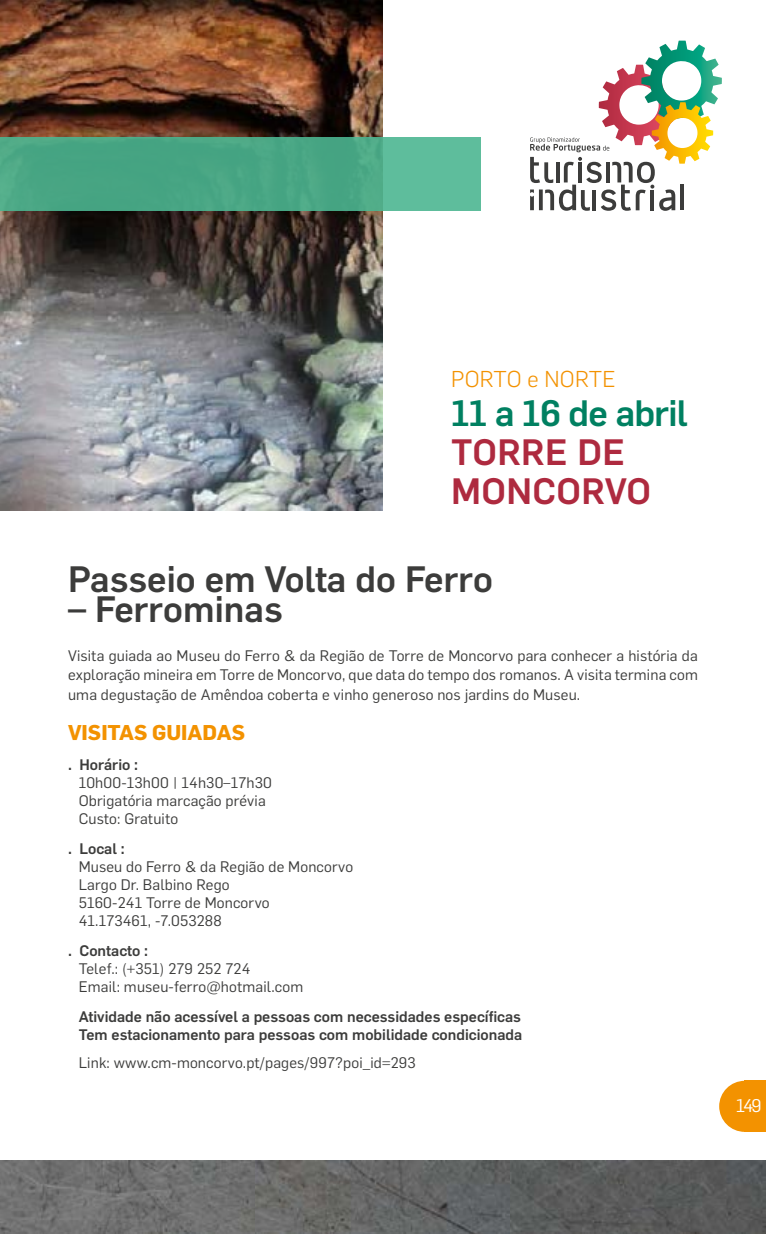
<style>
.page{position:relative;width:766px;height:1234px;background:#fff}
.page>*{position:absolute;margin:0;border:0;box-sizing:border-box;transform-origin:0 0}
.t1{font:500 36px "Flama";color:#3c3c3b}
.t2{font:500 36px/39px "Flama";letter-spacing:.01em;color:#ae2a3f}
.t3{font:500 36px "Flama";letter-spacing:-.02em;color:#008061}
.t4{font:300 22.5px "Flama";letter-spacing:.01em;color:#f39200}
.t5{font:700 21px "Flama";color:#f39200}
.t6{font:18px "Flama";color:#fff}
.t7{font:15px/18px "Flama";letter-spacing:.01em;color:#3c3c3b}
.t8{font:500 15px/18px "Flama";color:#3c3c3b}
</style>
<div class="page">
<svg style="left:719px;top:1080px;width:25px;height:51px"></svg>
<div style="left:744px;top:1080px;width:21px;height:51px;background:#f39200"></div>
<svg style="left:530px;top:41px;width:191px;height:170px"></svg>
<img style="left:0;top:0;width:383px;height:510px">
<div style="left:0;top:137px;width:480px;height:74px;background:linear-gradient(to right,#429f7d,#57b695)"></div>
<img style="left:0;top:1160px;width:765px;height:73px">
<h2 class="t4" style="left:451px;top:364px;width:166px">PORTO e NORTE</h2>
<h1 class="t3" style="left:451px;top:387px;width:238px">11 a 16 de abril</h1>
<h1 class="t2" style="left:451px;top:430px;width:201px">TORRE DE<br>MONCORVO</h1>
<h1 class="t1" style="left:68px;top:552px;width:426px">Passeio em Volta do Ferro</h1>
<h1 class="t1" style="left:68px;top:582px;width:216px">– Ferrominas</h1>
<p class="t7" style="left:68px;top:644px;width:631px;line-height:19.5px;text-align:justify">Visita guiada ao Museu do Ferro &amp; da Região de Torre de Moncorvo para conhecer a história da exploração mineira em Torre de Moncorvo, que data do tempo dos romanos. A visita termina com uma degustação de Amêndoa coberta e vinho generoso nos jardins do Museu.</p>
<h3 class="t5" style="left:68px;top:717px;width:178px">VISITAS GUIADAS</h3>
<p class="t8" style="left:68px;top:754px;width:72px">. Horário :</p>
<p class="t7" style="left:79px;top:772px;width:195px">10h00-13h00 | 14h30–17h30<br>Obrigatória marcação prévia<br>Custo: Gratuito</p>
<p class="t8" style="left:68px;top:838px;width:58px">. Local :</p>
<p class="t7" style="left:79px;top:856px;width:276px">Museu do Ferro &amp; da Região de Moncorvo<br>Largo Dr. Balbino Rego<br>5160-241 Torre de Moncorvo<br>41.173461, -7.053288</p>
<p class="t8" style="left:68px;top:940px;width:81px">. Contacto :</p>
<p class="t7" style="left:79px;top:958px;width:226px">Telef.: (+351) 279 252 724<br>Email: museu-ferro@hotmail.com</p>
<p class="t8" style="left:79px;top:1006px;width:445px">Atividade não acessível a pessoas com necessidades específicas<br>Tem estacionamento para pessoas com mobilidade condicionada</p>
<p class="t7" style="left:79px;top:1051px;width:338px">Link: www.cm-moncorvo.pt/pages/997?poi_id=293</p>
<p class="t6" style="left:736px;top:1093px;width:27px">149</p>
</div>
